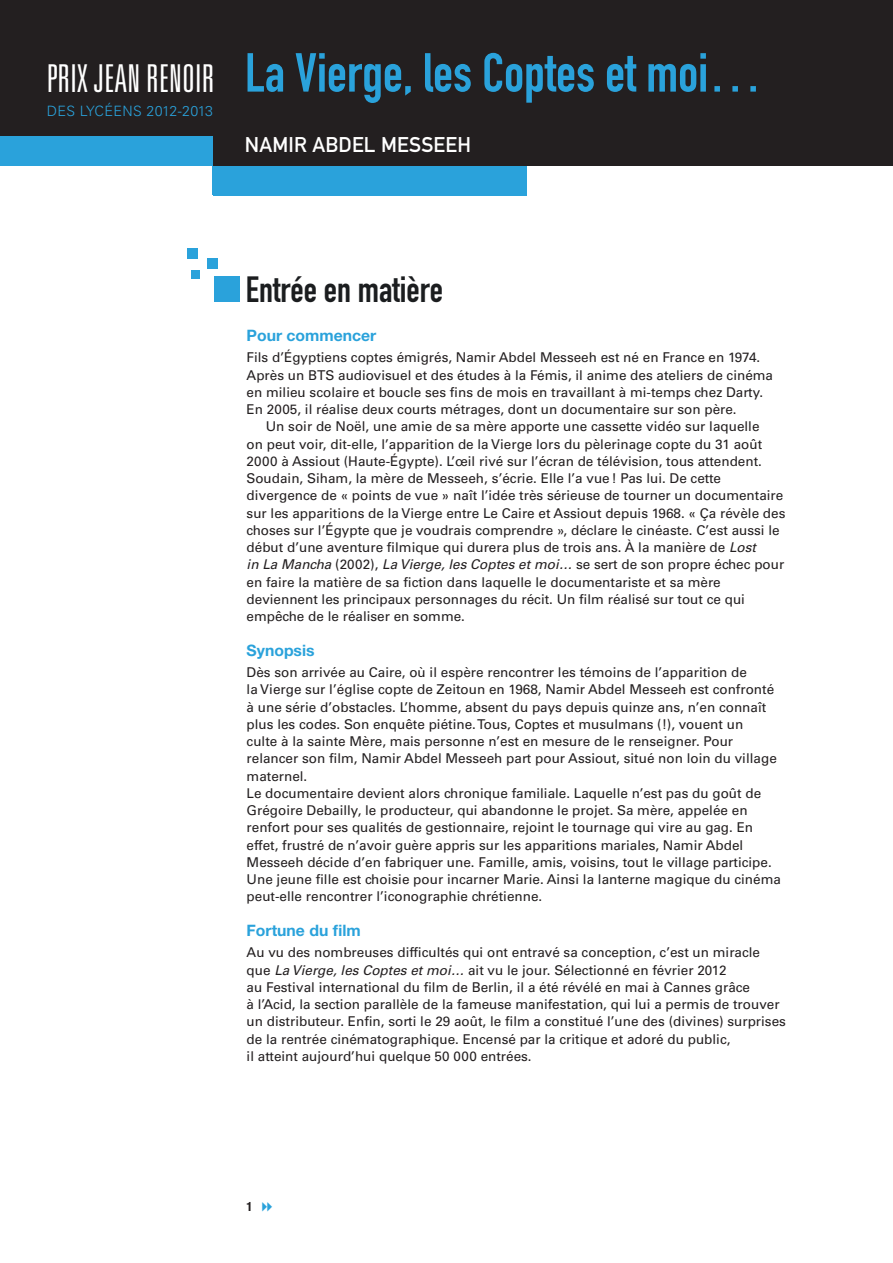
<style>
.page{position:relative;width:893px;height:1263px;background:#fff}
.page>*{position:absolute;margin:0;border:0;box-sizing:border-box;transform-origin:0 0}
.t1{font:54px "DIN Engschrift Std";color:#2aa2db}
.t2{font:300 ultra-condensed 38.4px "Univers LT Std";letter-spacing:.005em;color:#fff}
.t3{font:36px "DIN Engschrift Std";color:#1b1d1f}
.t4{font:21px "DIN Mittelschrift Std";letter-spacing:.01em;color:#fff}
.t5{font:700 15.75px "Helvetica Neue LT Std";color:#2aa2db}
.t6{font:300 14.25px "Univers LT Std";letter-spacing:.025em;color:#2aa2db}
.t7{font:13.5px/17.2px "Univers LT Std";color:#231f20}
.t8{font:700 condensed 12.75px "Helvetica Neue LT Std";color:#231f20}
.s1{font-style:italic}
</style>
<div class="page">
<div style="left:0;top:0;width:893px;height:166px;background:#231f20"></div>
<div style="left:0;top:136px;width:213px;height:30px;background:#2aa2db"></div>
<div style="left:213px;top:166px;width:314px;height:30px;background:#2aa2db"></div>
<div style="left:207px;top:259px;width:11px;height:10px;background:#2aa2db"></div>
<div style="left:187px;top:248px;width:11px;height:11px;background:#2aa2db"></div>
<div style="left:191px;top:270px;width:9px;height:9px;background:#2aa2db"></div>
<div style="left:214px;top:277px;width:26px;height:25px;background:#2aa2db"></div>
<h2 class="t2" style="left:47px;top:58px;width:169px">PRIX JEAN RENOIR</h2>
<p class="t6" style="left:47px;top:102px;width:168px">DES LYCÉENS 2012-2013</p>
<h1 class="t1" style="left:245px;top:41px;width:519px">La Vierge, les Coptes et moi…</h1>
<h3 class="t4" style="left:245px;top:132px;width:228px">NAMIR ABDEL MESSEEH</h3>
<h3 class="t3" style="left:246px;top:268px;width:199px">Entrée en matière</h3>
<p class="t5" style="left:247px;top:325px;width:131px">Pour commencer</p>
<p class="t7" style="left:247px;top:349px;width:528px">Fils d’Égyptiens coptes émigrés, Namir Abdel Messeeh est né en France en 1974.<br>Après un BTS audiovisuel et des études à la Fémis, il anime des ateliers de cinéma en milieu scolaire et boucle ses fins de mois en travaillant à mi-temps chez Darty.<br>En 2005, il réalise deux courts métrages, dont un documentaire sur son père.</p>
<p class="t7" style="left:247px;top:418px;width:540px;text-indent:19px">Un soir de Noël, une amie de sa mère apporte une cassette vidéo sur laquelle<br>on peut voir, dit-elle, l’apparition de la Vierge lors du pèlerinage copte du 31 août 2000 à Assiout (Haute-Égypte). L’œil rivé sur l’écran de télévision, tous attendent.<br>Soudain, Siham, la mère de Messeeh, s’écrie. Elle l’a vue! Pas lui. De cette divergence de « points de vue » naît l’idée très sérieuse de tourner un documentaire sur les apparitions de la Vierge entre Le Caire et Assiout depuis 1968. « Ça révèle des choses sur l’Égypte que je voudrais comprendre », déclare le cinéaste. C’est aussi le début d’une aventure filmique qui durera plus de trois ans. À la manière de <span class="s1">Lost<br>in La Mancha</span> (2002), <span class="s1">La Vierge, les Coptes et moi…</span> se sert de son propre échec pour en faire la matière de sa fiction dans laquelle le documentariste et sa mère deviennent les principaux personnages du récit. Un film réalisé sur tout ce qui empêche de le réaliser en somme.</p>
<p class="t5" style="left:247px;top:640px;width:69px">Synopsis</p>
<p class="t7" style="left:247px;top:664px;width:536px">Dès son arrivée au Caire, où il espère rencontrer les témoins de l’apparition de<br>la Vierge sur l’église copte de Zeitoun en 1968, Namir Abdel Messeeh est confronté à une série d’obstacles. L’homme, absent du pays depuis quinze ans, n’en connaît plus les codes. Son enquête piétine. Tous, Coptes et musulmans (!), vouent un<br>culte à la sainte Mère, mais personne n’est en mesure de le renseigner. Pour relancer son film, Namir Abdel Messeeh part pour Assiout, situé non loin du village maternel.<br>Le documentaire devient alors chronique familiale. Laquelle n’est pas du goût de Grégoire Debailly, le producteur, qui abandonne le projet. Sa mère, appelée en renfort pour ses qualités de gestionnaire, rejoint le tournage qui vire au gag. En effet, frustré de n’avoir guère appris sur les apparitions mariales, Namir Abdel Messeeh décide d’en fabriquer une. Famille, amis, voisins, tout le village participe.<br>Une jeune fille est choisie pour incarner Marie. Ainsi la lanterne magique du cinéma peut-elle rencontrer l’iconographie chrétienne.</p>
<p class="t5" style="left:247px;top:920px;width:116px">Fortune du film</p>
<p class="t7" style="left:247px;top:944px;width:541px">Au vu des nombreuses difficultés qui ont entravé sa conception, c’est un miracle que <span class="s1">La Vierge, les Coptes et moi…</span> ait vu le jour. Sélectionné en février 2012<br>au Festival international du film de Berlin, il a été révélé en mai à Cannes grâce<br>à l’Acid, la section parallèle de la fameuse manifestation, qui lui a permis de trouver un distributeur. Enfin, sorti le 29 août, le film a constitué l’une des (divines) surprises de la rentrée cinématographique. Encensé par la critique et adoré du public,<br>il atteint aujourd’hui quelque 50 000 entrées.</p>
<p class="t8" style="left:247px;top:1199px;width:8px">1</p>
</div>
